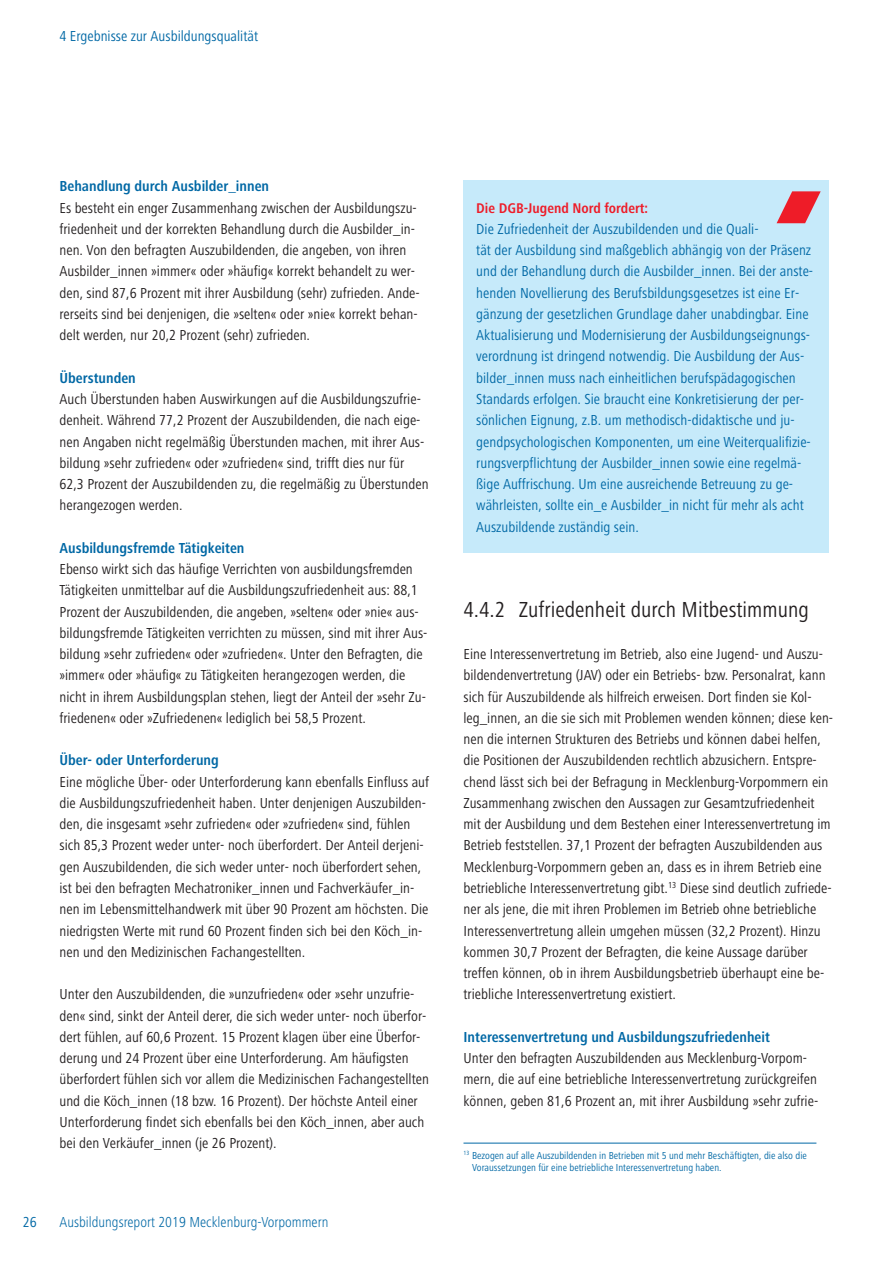
<style>
.page{position:relative;width:893px;height:1263px;background:#fff}
.page>*{position:absolute;margin:0;border:0;box-sizing:border-box;transform-origin:0 0}
.t1{font:condensed 22.5px "Frutiger Next LT";color:#231f20}
.t2{font:condensed 15px/21.3px "Frutiger Next LT";color:#231f20}
.t3{font:condensed 15px/21.3px "Frutiger Next LT";color:#0068a5}
.t4{font:700 condensed 15px "Frutiger Next LT";color:#0068a5}
.t5{font:300 condensed 15px "Frutiger Next LT";color:#0068a5}
.t6{font:700 condensed 14.55px "Frutiger Next LT";color:#ee1c28}
.t7{font:condensed 10.5px/12.8px "Frutiger Next LT";color:#0068a5}
</style>
<div class="page">
<hr style="left:463px;top:1143px;width:353px;height:1px;background:#0068a5">
<div style="left:463px;top:181px;width:366px;height:372px;background:#c6eafa"></div>
<svg style="left:777px;top:191px;width:44px;height:32px"></svg>
<p class="t3" style="left:60px;top:27px;width:200px">4 Ergebnisse zur Ausbildungsqualität</p>
<p class="t4" style="left:60px;top:181px;width:211px">Behandlung durch Ausbilder_innen</p>
<p class="t2" style="left:60px;top:199px;width:362px">Es besteht ein enger Zusammenhang zwischen der Ausbildungszu&shy;friedenheit und der korrekten Behandlung durch die Ausbilder_in&shy;nen. Von den befragten Auszubildenden, die angeben, von ihren Ausbilder_innen »immer« oder »häufig« korrekt behandelt zu wer&shy;den, sind 87,6 Prozent mit ihrer Ausbildung (sehr) zufrieden. Ande&shy;rerseits sind bei denjenigen, die »selten« oder »nie« korrekt behan&shy;delt werden, nur 20,2 Prozent (sehr) zufrieden.</p>
<p class="t4" style="left:60px;top:373px;width:78px">Überstunden</p>
<p class="t2" style="left:60px;top:390px;width:371px">Auch Überstunden haben Auswirkungen auf die Ausbildungszufrie&shy;denheit. Während 77,2 Prozent der Auszubildenden, die nach eige&shy;nen Angaben nicht regelmäßig Überstunden machen, mit ihrer Aus&shy;bildung »sehr zufrieden« oder »zufrieden« sind, trifft dies nur für 62,3 Prozent der Auszubildenden zu, die regelmäßig zu Überstunden herangezogen werden.</p>
<p class="t4" style="left:60px;top:543px;width:187px">Ausbildungsfremde Tätigkeiten</p>
<p class="t2" style="left:60px;top:560px;width:369px">Ebenso wirkt sich das häufige Verrichten von ausbildungsfremden Tätigkeiten unmittelbar auf die Ausbildungszufriedenheit aus: 88,1<br>Prozent der Auszubildenden, die angeben, »selten« oder »nie« aus&shy;bildungsfremde Tätigkeiten verrichten zu müssen, sind mit ihrer Aus&shy;bildung »sehr zufrieden« oder »zufrieden«. Unter den Befragten, die »immer« oder »häufig« zu Tätigkeiten herangezogen werden, die nicht in ihrem Ausbildungsplan stehen, liegt der Anteil der »sehr Zu&shy;friedenen« oder »Zufriedenen« lediglich bei 58,5 Prozent.</p>
<p class="t4" style="left:60px;top:755px;width:161px">Über- oder Unterforderung</p>
<p class="t2" style="left:60px;top:773px;width:371px">Eine mögliche Über- oder Unterforderung kann ebenfalls Einfluss auf die Ausbildungszufriedenheit haben. Unter denjenigen Auszubilden&shy;den, die insgesamt »sehr zufrieden« oder »zufrieden« sind, fühlen sich 85,3 Prozent weder unter- noch überfordert. Der Anteil derjeni&shy;gen Auszubildenden, die sich weder unter- noch überfordert sehen, ist bei den befragten Mechatroniker_innen und Fachverkäufer_in&shy;nen im Lebensmittelhandwerk mit über 90 Prozent am höchsten. Die niedrigsten Werte mit rund 60 Prozent finden sich bei den Köch_in&shy;nen und den Medizinischen Fachangestellten.</p>
<p class="t2" style="left:60px;top:985px;width:371px">Unter den Auszubildenden, die »unzufrieden« oder »sehr unzufrie&shy;den« sind, sinkt der Anteil derer, die sich weder unter- noch überfor&shy;dert fühlen, auf 60,6 Prozent. 15 Prozent klagen über eine Überfor&shy;derung und 24 Prozent über eine Unterforderung. Am häufigsten überfordert fühlen sich vor allem die Medizinischen Fachangestellten und die Köch_innen (18 bzw. 16 Prozent). Der höchste Anteil einer Unterforderung findet sich ebenfalls bei den Köch_innen, aber auch bei den Verkäufer_innen (je 26 Prozent).</p>
<p class="t3" style="left:23px;top:1213px;width:15px">26</p>
<p class="t5" style="left:60px;top:1217px;width:270px">Ausbildungsreport 2019 Mecklenburg-Vorpommern</p>
<p class="t6" style="left:476px;top:203px;width:173px">Die DGB-Jugend Nord fordert:</p>
<p class="t3" style="left:476px;top:220px;width:338px">Die Zufriedenheit der Auszubildenden und die Quali-<br>tät der Ausbildung sind maßgeblich abhängig von der Präsenz und der Behandlung durch die Ausbilder_innen. Bei der anste&shy;henden Novellierung des Berufsbildungsgesetzes ist eine Er&shy;gänzung der gesetzlichen Grundlage daher unabdingbar. Eine Aktualisierung und Modernisierung der Ausbildungseignungs&shy;verordnung ist dringend notwendig. Die Ausbildung der Aus&shy;bilder_innen muss nach einheitlichen berufspädagogischen Standards erfolgen. Sie braucht eine Konkretisierung der per&shy;sönlichen Eignung, z.B. um methodisch-didaktische und ju&shy;gendpsychologischen Komponenten, um eine Weiterqualifizie&shy;rungsverpflichtung der Ausbilder_innen sowie eine regelmä&shy;ßige Auffrischung. Um eine ausreichende Betreuung zu ge&shy;währleisten, sollte ein_e Ausbilder_in nicht für mehr als acht Auszubildende zuständig sein.</p>
<h1 class="t1" style="left:463px;top:602px;width:347px">4.4.2 Zufriedenheit durch Mitbestimmung</h1>
<p class="t2" style="left:463px;top:645px;width:371px">Eine Interessenvertretung im Betrieb, also eine Jugend- und Auszu&shy;bildendenvertretung (JAV) oder ein Betriebs- bzw. Personalrat, kann sich für Auszubildende als hilfreich erweisen. Dort finden sie Kol&shy;leg_innen, an die sie sich mit Problemen wenden können; diese ken&shy;nen die internen Strukturen des Betriebs und können dabei helfen, die Positionen der Auszubildenden rechtlich abzusichern. Entspre&shy;chend lässt sich bei der Befragung in Mecklenburg-Vorpommern ein Zusammenhang zwischen den Aussagen zur Gesamtzufriedenheit mit der Ausbildung und dem Bestehen einer Interessenvertretung im Betrieb feststellen. 37,1 Prozent der befragten Auszubildenden aus Mecklenburg-Vorpommern geben an, dass es in ihrem Betrieb eine betriebliche Interessenvertretung gibt.<sup>13</sup> Diese sind deutlich zufriede&shy;ner als jene, die mit ihren Problemen im Betrieb ohne betriebliche Interessenvertretung allein umgehen müssen (32,2 Prozent). Hinzu kommen 30,7 Prozent der Befragten, die keine Aussage darüber treffen können, ob in ihrem Ausbildungsbetrieb überhaupt eine be&shy;triebliche Interessenvertretung existiert.</p>
<p class="t4" style="left:463px;top:1032px;width:308px">Interessenvertretung und Ausbildungszufriedenheit</p>
<p class="t2" style="left:463px;top:1049px;width:356px">Unter den befragten Auszubildenden aus Mecklenburg-Vorpom&shy;mern, die auf eine betriebliche Interessenvertretung zurückgreifen können, geben 81,6 Prozent an, mit ihrer Ausbildung »sehr zufrie-</p>
<p class="t7" style="left:472px;top:1150px;width:336px;text-indent:-9px"><sup>13</sup> Bezogen auf alle Auszubildenden in Betrieben mit 5 und mehr Beschäftigten, die also die<br>Voraussetzungen für eine betriebliche Interessenvertretung haben.</p>
</div>
